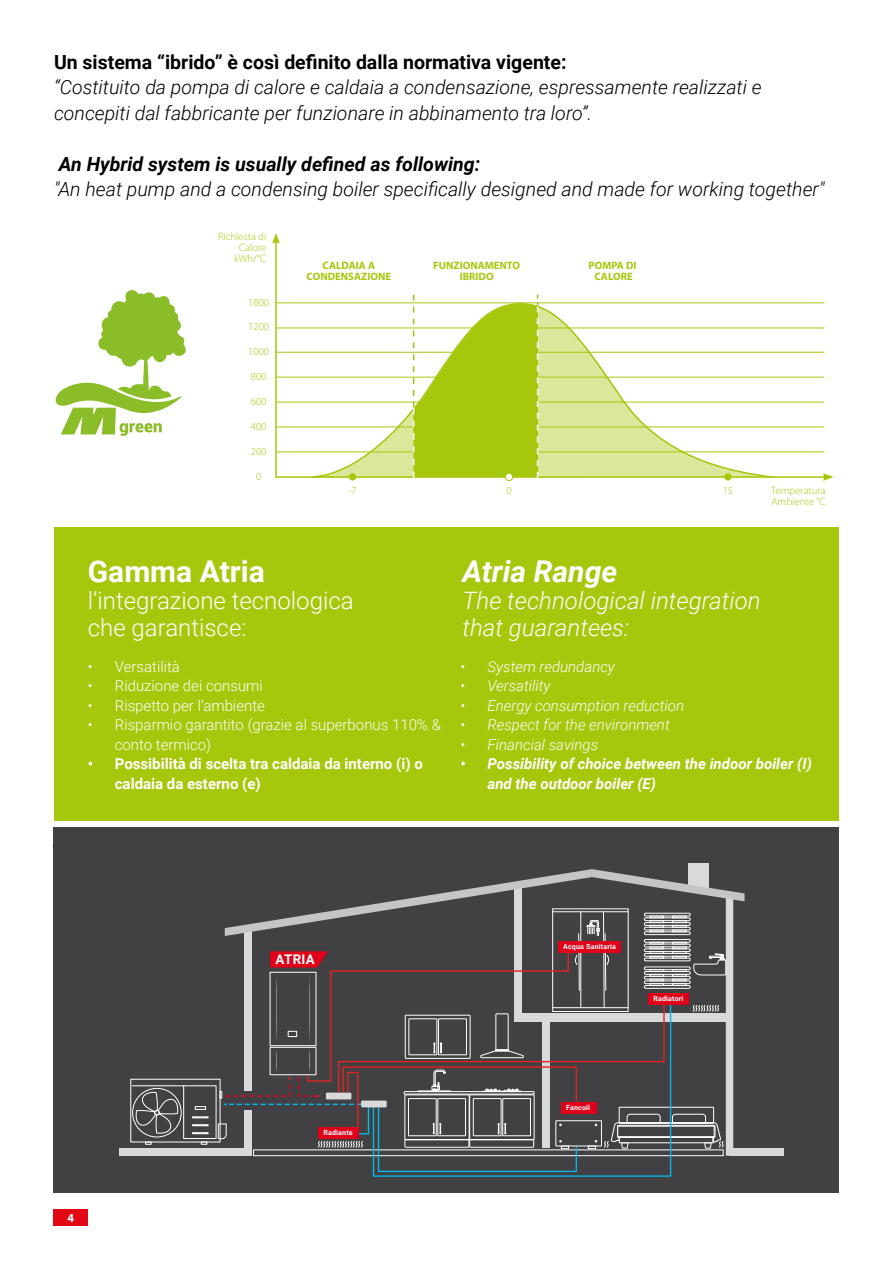
<style>
.page{position:relative;width:893px;height:1263px;background:#fff}
.page>*{position:absolute;margin:0;border:0;box-sizing:border-box;transform-origin:0 0}
.t1{font:700 30px "Roboto";color:#fff}
.t2{font:italic 700 30px "Roboto";color:#fff}
.t3{font:italic 300 24px/27px "Roboto";color:#fff}
.t4{font:300 24px/27px "Roboto";color:#fff}
.t5{font:italic 300 19.5px/25.5px "Roboto";color:#000}
.t6{font:700 19.5px "Roboto";color:#000}
.t7{font:italic 700 19.5px "Roboto";color:#000}
.t8{font:300 15px/19.5px "Roboto";color:#fff}
.t9{font:italic 300 15px "Roboto";color:#fff}
.t10{font:italic 700 15px/19.5px "Roboto";color:#fff}
.t11{font:700 15px/19.5px "Roboto";color:#fff}
.t12{font:700 13.35px "Roboto";letter-spacing:.025em;color:#fff}
.t13{font:700 12px "Myriad Pro";color:#fff}
.t14{font:300 10.65px/10.6px "Myriad Pro";color:#a5c80c}
.t15{font:700 10.65px/10.6px "Myriad Pro";color:#a5c80c;text-align:center}
.t16{font:700 7.05px "Roboto";letter-spacing:.025em;color:#fff}
</style>
<div class="page">
<div style="left:54px;top:1209px;width:34px;height:16px;background:#e30613"></div>
<svg style="left:55px;top:290px;width:131px;height:146px"></svg>
<svg style="left:275px;top:244px;width:550px;height:234px"></svg>
<svg style="left:272px;top:233px;width:8px;height:11px"></svg>
<svg style="left:823px;top:473px;width:10px;height:8px"></svg>
<svg style="left:307px;top:295px;width:467px;height:184px"></svg>
<div style="left:349px;top:473px;width:7px;height:7px;background:#a5c80c;border-radius:50%"></div>
<div style="left:505px;top:473px;width:8px;height:7px;background:#fff;border-radius:50%"></div>
<div style="left:505px;top:473px;width:8px;height:8px;border:1px solid #a5c80c;border-radius:50%"></div>
<div style="left:724px;top:473px;width:8px;height:7px;background:#a5c80c;border-radius:50%"></div>
<div style="left:54px;top:527px;width:785px;height:294px;background:#a5c80c"></div>
<div style="left:54px;top:827px;width:779px;height:365px;background:#414042"></div>
<div style="left:119px;top:1148px;width:133px;height:7px;background:#d8d9da"></div>
<div style="left:729px;top:1148px;width:55px;height:7px;background:#d8d9da"></div>
<div style="left:131px;top:1079px;width:89px;height:63px;border:1px solid #fff"></div>
<div style="left:132px;top:1088px;width:49px;height:49px;border:1px solid #fff;border-radius:50%"></div>
<svg style="left:134px;top:1092px;width:46px;height:43px"></svg>
<svg style="left:192px;top:1132px;width:16px;height:2px"></svg>
<svg style="left:192px;top:1124px;width:16px;height:2px"></svg>
<svg style="left:192px;top:1116px;width:16px;height:2px"></svg>
<div style="left:195px;top:1106px;width:11px;height:4px;border:1px solid #fff"></div>
<svg style="left:145px;top:1142px;width:6px;height:2px"></svg>
<svg style="left:201px;top:1142px;width:6px;height:2px"></svg>
<div style="left:183px;top:1085px;width:33px;height:54px;border:1px solid #fff"></div>
<hr style="left:132px;top:1085px;width:52px;height:1px;background:#fff">
<svg style="left:372px;top:1173px;width:300px;height:4px"></svg>
<div style="left:689px;top:863px;width:20px;height:26px;background:#d7d9da"></div>
<svg style="left:218px;top:869px;width:526px;height:304px"></svg>
<div style="left:648px;top:993px;width:41px;height:12px;background:#e1001a"></div>
<p class="t6" style="left:54px;top:48px;width:514px">Un sistema “ibrido” è così definito dalla normativa vigente:</p>
<p class="t5" style="left:54px;top:74px;width:709px">“Costituito da pompa di calore e caldaia a condensazione, espressamente realizzati e concepiti dal fabbricante per funzionare in abbinamento tra loro”.</p>
<p class="t7" style="left:59px;top:150px;width:423px">An Hybrid system is usually defined as following:</p>
<p class="t5" style="left:54px;top:176px;width:772px">"An heat pump and a condensing boiler specifically designed and made for working together"</p>
<p class="t14" style="left:218px;top:231px;width:50px;text-align:right">Richiesta di<br>Calore kWh/°C</p>
<p class="t14" style="left:248px;top:297px;width:22px">1800</p>
<p class="t14" style="left:248px;top:321px;width:22px">1200</p>
<p class="t14" style="left:248px;top:346px;width:22px">1000</p>
<p class="t14" style="left:251px;top:371px;width:17px">800</p>
<p class="t14" style="left:251px;top:396px;width:17px">600</p>
<p class="t14" style="left:251px;top:421px;width:17px">400</p>
<p class="t14" style="left:251px;top:446px;width:17px">200</p>
<p class="t14" style="left:256px;top:471px;width:7px">0</p>
<p class="t15" style="left:307px;top:260px;width:86px">CALDAIA A<br>CONDENSAZIONE</p>
<p class="t15" style="left:433px;top:260px;width:88px">FUNZIONAMENTO<br>IBRIDO</p>
<p class="t15" style="left:588px;top:260px;width:50px">POMPA DI<br>CALORE</p>
<p class="t14" style="left:348px;top:485px;width:10px">-7</p>
<p class="t14" style="left:506px;top:485px;width:7px">0</p>
<p class="t14" style="left:723px;top:485px;width:12px">15</p>
<p class="t14" style="left:771px;top:485px;width:56px">Temperatura<br>Ambiente °C</p>
<h1 class="t1" style="left:88px;top:550px;width:179px">Gamma Atria</h1>
<p class="t4" style="left:88px;top:586px;width:267px">l’integrazione tecnologica che garantisce:</p>
<h1 class="t2" style="left:462px;top:550px;width:156px">Atria Range</h1>
<p class="t3" style="left:462px;top:586px;width:300px">The technological integration that guarantees:</p>
<p class="t8" style="left:88px;top:656px;width:94px">• Versatilità</p>
<p class="t8" style="left:88px;top:676px;width:177px">• Riduzione dei consumi</p>
<p class="t8" style="left:88px;top:695px;width:179px">• Rispetto per l’ambiente</p>
<p class="t8" style="left:115px;top:715px;width:328px;text-indent:-27px">• Risparmio garantito (grazie al superbonus 110% &amp; conto termico)</p>
<p class="t11" style="left:115px;top:754px;width:310px;text-indent:-27px">• Possibilità di scelta tra caldaia da interno (i) o caldaia da esterno (e)</p>
<p class="t9" style="left:461px;top:656px;width:156px">• System redundancy</p>
<p class="t9" style="left:461px;top:675px;width:92px">• Versatility</p>
<p class="t9" style="left:461px;top:695px;width:225px">• Energy consumption reduction</p>
<p class="t9" style="left:461px;top:714px;width:211px">• Respect for the environment</p>
<p class="t9" style="left:461px;top:734px;width:139px">• Financial savings</p>
<p class="t10" style="left:488px;top:754px;width:326px;text-indent:-27px">• Possibility of choice between the indoor boiler (I) and the outdoor boiler (E)</p>
<p class="t13" style="left:67px;top:1210px;width:8px">4</p>
<p class="t12" style="left:276px;top:950px;width:41px">ATRIA</p>
<p class="t16" style="left:323px;top:1127px;width:31px">Radiante</p>
<p class="t16" style="left:563px;top:941px;width:54px">Acqua Sanitaria</p>
<p class="t16" style="left:653px;top:993px;width:32px">Radiatori</p>
<p class="t16" style="left:566px;top:1102px;width:26px">Fancoil</p>
</div>
